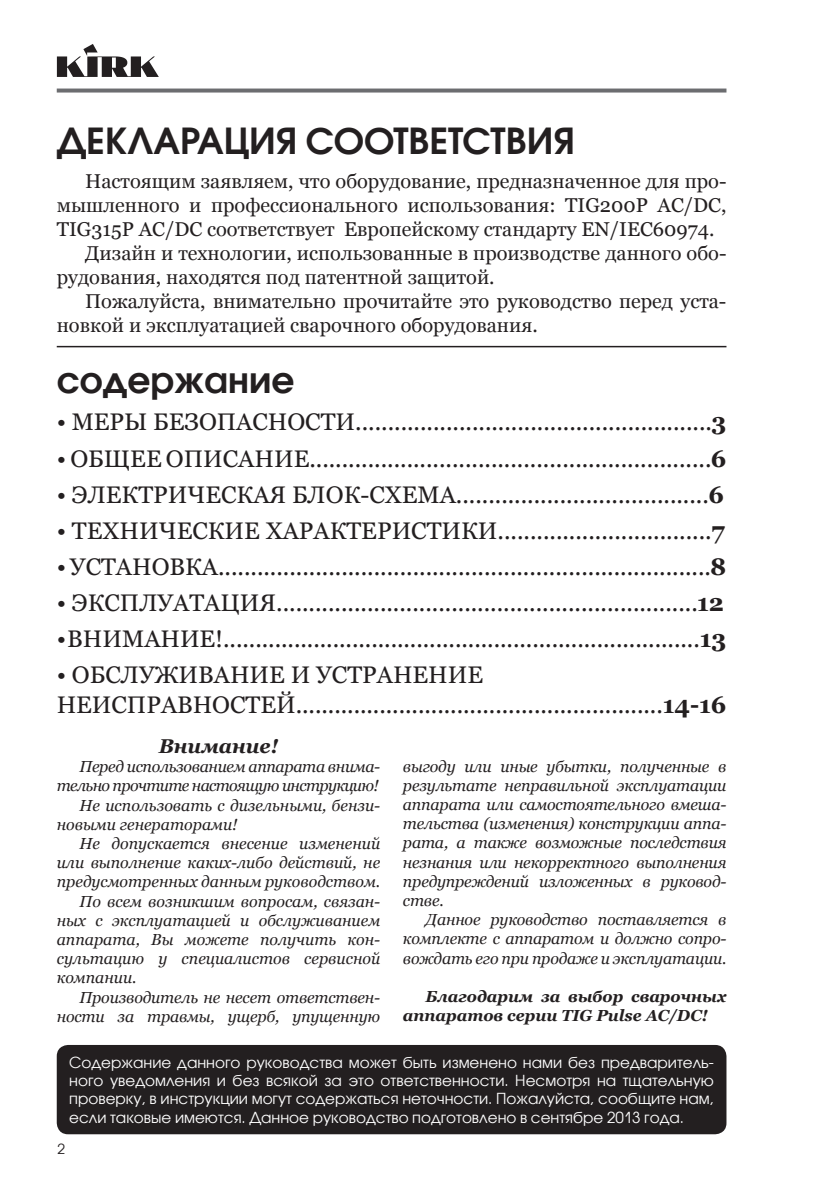
<style>
.page{position:relative;width:840px;height:1191px;background:#fff}
.page>*{position:absolute;margin:0;border:0;box-sizing:border-box;transform-origin:0 0}
.t1{font:600 36px "Avant Garde Gothic C";color:#231f20}
.t2{font:24px/30px "Georgia";color:#231f20}
.t3{font:20px "Georgia";color:#231f20}
.t4{font:italic 700 20px "Georgia";color:#231f20}
.t5{font:italic 16px/19.2px "Georgia";color:#231f20;text-align:justify}
.t6{font:italic 700 16px/19.2px "Georgia";color:#231f20}
.t7{font:italic 16px "Georgia";letter-spacing:-.04em;color:#231f20}
.t8{font:italic 16px "Georgia";letter-spacing:-.02em;color:#231f20}
.t9{font:15.2px/18.2px "Avant Garde CTT";color:#fff;text-align:justify}
.t10{font:14px "Avant Garde CTT";color:#231f20}
.s1{font-weight:700}
</style>
<div class="page">
<hr style="left:57px;top:346px;width:669px;height:1px;background:#231f20">
<div style="left:57px;top:1045px;width:669px;height:89px;background:#231f20;border-radius:11px"></div>
<svg style="left:57px;top:44px;width:102px;height:33px"></svg>
<svg style="left:57px;top:89px;width:669px;height:4px;background:#7c7d80"></svg>
<h1 class="t1" style="left:57px;top:119px;width:519px">ДЕКЛАРАЦИЯ СООТВЕТСТВИЯ</h1>
<p class="t3" style="left:85px;top:169px;width:642px">Настоящим заявляем, что оборудование, предназначенное для про-</p>
<p class="t3" style="left:57px;top:193px;width:670px">мышленного и профессионального использования: TIG200P AC/DC,</p>
<p class="t3" style="left:57px;top:217px;width:659px">TIG315P AC/DC соответствует Европейскому стандарту EN/IEC60974.</p>
<p class="t3" style="left:85px;top:241px;width:642px">Дизайн и технологии, использованные в производстве данного обо-</p>
<p class="t3" style="left:57px;top:265px;width:439px">рудования, находятся под патентной защитой.</p>
<p class="t3" style="left:85px;top:289px;width:642px">Пожалуйста, внимательно прочитайте это руководство перед уста-</p>
<p class="t3" style="left:57px;top:313px;width:482px">новкой и эксплуатацией сварочного оборудования.</p>
<h1 class="t1" style="left:57px;top:357px;width:239px">содержание</h1>
<h2 class="t2" style="left:57px;top:408px;width:670px">• МЕРЫ БЕЗОПАСНОСТИ.......................................................<span class="s1">3</span></h2>
<h2 class="t2" style="left:57px;top:444px;width:670px">• ОБЩЕЕ ОПИСАНИЕ..............................................................<span class="s1">6</span></h2>
<h2 class="t2" style="left:57px;top:480px;width:668px">• ЭЛЕКТРИЧЕСКАЯ БЛОК-СХЕМА.......................................<span class="s1">6</span></h2>
<h2 class="t2" style="left:57px;top:516px;width:669px">• ТЕХНИЧЕСКИЕ ХАРАКТЕРИСТИКИ.................................<span class="s1">7</span></h2>
<h2 class="t2" style="left:57px;top:552px;width:670px">• УСТАНОВКА............................................................................<span class="s1">8</span></h2>
<h2 class="t2" style="left:57px;top:588px;width:668px">• ЭКСПЛУАТАЦИЯ.................................................................<span class="s1">12</span></h2>
<h2 class="t2" style="left:57px;top:624px;width:670px">• ВНИМАНИЕ!..........................................................................<span class="s1">13</span></h2>
<h2 class="t2" style="left:57px;top:660px;width:670px">• ОБСЛУЖИВАНИЕ И УСТРАНЕНИЕ<br>НЕИСПРАВНОСТЕЙ.........................................................<span class="s1">14-16</span></h2>
<p class="t4" style="left:159px;top:733px;width:121px">Внимание!</p>
<p class="t8" style="left:79px;top:756px;width:302px">Перед использованием аппарата внима-</p>
<p class="t7" style="left:57px;top:775px;width:323px">тельно прочтите настоящую инструкцию!</p>
<p class="t5" style="left:79px;top:795px;width:302px">Не использовать с дизельными, бензи-</p>
<p class="t5" style="left:57px;top:815px;width:182px">новыми генераторами!</p>
<p class="t5" style="left:79px;top:834px;width:302px">Не допускается внесение изменений</p>
<p class="t5" style="left:57px;top:853px;width:325px">или выполнение каких-либо действий, не</p>
<p class="t5" style="left:57px;top:872px;width:325px">предусмотренных данным руководством.</p>
<p class="t5" style="left:79px;top:891px;width:302px">По всем возникшим вопросам, связан-</p>
<p class="t5" style="left:57px;top:911px;width:325px">ных с эксплуатацией и обслуживанием</p>
<p class="t5" style="left:57px;top:930px;width:325px">аппарата, Вы можете получить кон-</p>
<p class="t5" style="left:57px;top:949px;width:325px">сультацию у специалистов сервисной</p>
<p class="t5" style="left:57px;top:968px;width:81px">компании.</p>
<p class="t5" style="left:79px;top:987px;width:302px">Производитель не несет ответствен-</p>
<p class="t5" style="left:57px;top:1007px;width:325px">ности за травмы, ущерб, упущенную</p>
<p class="t5" style="left:403px;top:756px;width:325px">выгоду или иные убытки, полученные в результате неправильной эксплуатации аппарата или самостоятельного вмеша&shy;тельства (изменения) конструкции аппа&shy;рата, а также возможные последствия незнания или некорректного выполнения предупреждений изложенных в руковод&shy;стве.</p>
<p class="t5" style="left:403px;top:910px;width:325px;text-indent:23px">Данное руководство поставляется в комплекте с аппаратом и должно сопро&shy;вождать его при продаже и эксплуатации.</p>
<p class="t6" style="left:403px;top:986px;width:325px;text-indent:23px">Благодарим за выбор сварочных аппаратов серии TIG Pulse AC/DС!</p>
<p class="t9" style="left:69px;top:1053px;width:646px">Содержание данного руководства может быть изменено нами без предваритель&shy;ного уведомления и без всякой за это ответственности. Несмотря на тщательную проверку, в инструкции могут содержаться неточности. Пожалуйста, сообщите нам, если таковые имеются. Данное руководство подготовлено в сентябре 2013 года.</p>
<p class="t10" style="left:57px;top:1140px;width:9px">2</p>
</div>
